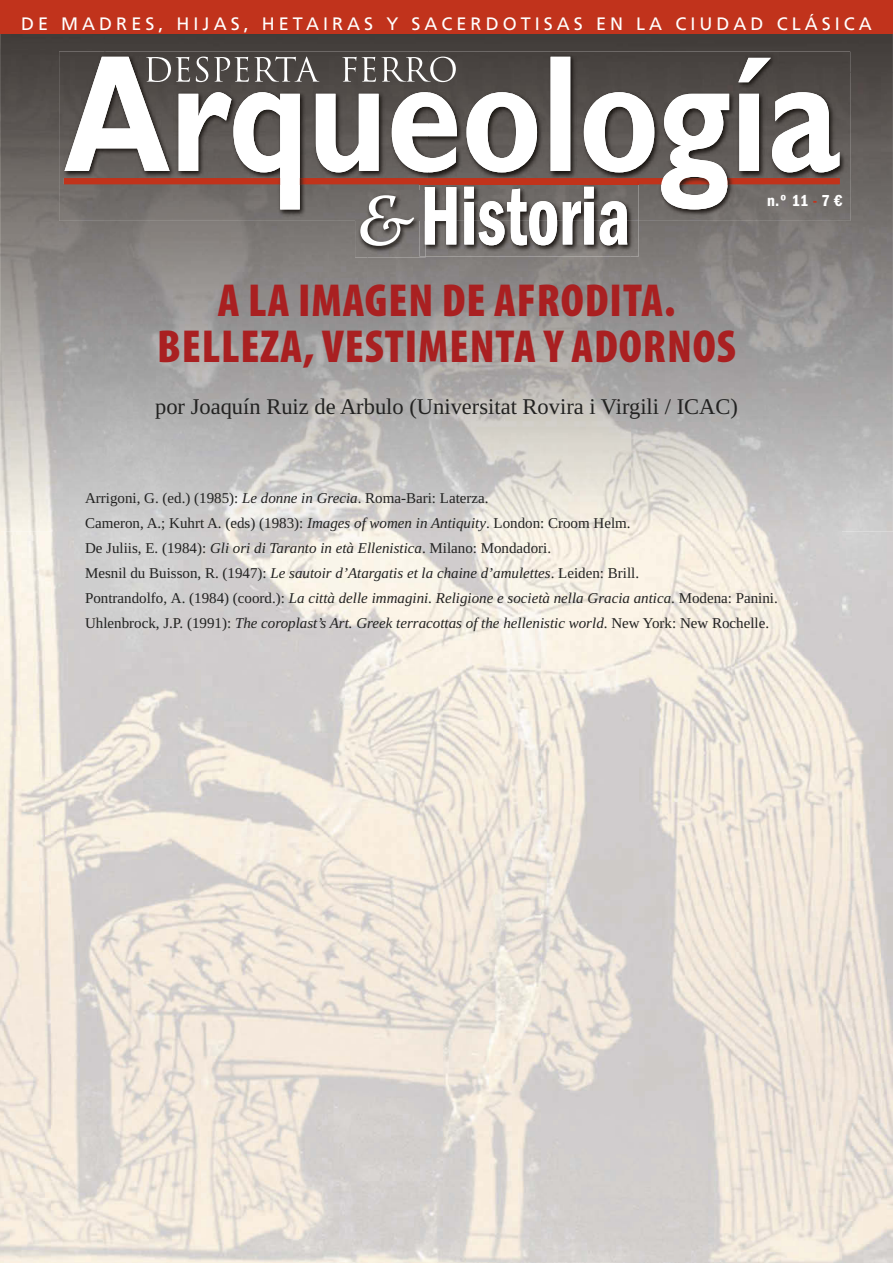
<style>
.page{position:relative;width:893px;height:1263px;background:#fff}
.page>*{position:absolute;margin:0;border:0;box-sizing:border-box;transform-origin:0 0}
.t1{font:900 condensed 46.5px/46.5px "Myriad Pro";letter-spacing:.02em;color:#a92021;text-align:center}
.t2{font:22.5px "Liberation Serif";color:#222221}
.t3{font:18px "Frutiger LT Std";letter-spacing:.225em;color:#fff}
.t4{font:600 condensed 16.5px "Franklin Gothic LT";color:#fff}
.t5{font:15px/25px "Liberation Serif";color:#222221}
.s1{color:#c1331c}
.s2{font-style:italic}
</style>
<div class="page">
<img style="left:0;top:532px;width:51px;height:731px">
<img style="left:842px;top:532px;width:51px;height:731px">
<img style="left:51px;top:532px;width:684px;height:731px">
<img style="left:735px;top:532px;width:107px;height:731px">
<img style="left:0;top:34px;width:105px;height:498px">
<div style="left:105px;top:34px;width:788px;height:38px;background:#423d3a"></div>
<img style="left:841px;top:72px;width:52px;height:460px">
<img style="left:105px;top:221px;width:262px;height:311px">
<img style="left:631px;top:221px;width:210px;height:311px">
<img style="left:367px;top:257px;width:264px;height:275px">
<img style="left:59px;top:52px;width:369px;height:169px">
<img style="left:428px;top:52px;width:422px;height:126px">
<img style="left:638px;top:178px;width:212px;height:43px">
<svg style="left:64px;top:57px;width:775px;height:152px"></svg>
<svg style="left:146px;top:57px;width:310px;height:25px"></svg>
<div style="left:0;top:0;width:893px;height:34px;background:#c1331c"></div>
<img style="left:355px;top:221px;width:283px;height:36px">
<img style="left:420px;top:182px;width:218px;height:39px">
<svg style="left:425px;top:187px;width:202px;height:58px"></svg>
<img style="left:355px;top:190px;width:65px;height:31px">
<img style="left:420px;top:190px;width:6px;height:67px">
<img style="left:425px;top:190px;width:1px;height:54px">
<svg style="left:360px;top:195px;width:54px;height:51px"></svg>
<p class="t3" style="left:21px;top:16px;width:852px">DE MADRES, HIJAS, HETAIRAS Y SACERDOTISAS EN LA CIUDAD CLÁSICA</p>
<h1 class="t1" style="left:157px;top:281px;width:580px">A LA IMAGEN DE AFRODITA.<br>BELLEZA, VESTIMENTA Y ADORNOS</h1>
<h2 class="t2" style="left:155px;top:393px;width:584px">por Joaquín Ruiz de Arbulo (Universitat Rovira i Virgili / ICAC)</h2>
<p class="t4" style="left:767px;top:191px;width:77px">n.º 11 <span class="s1">-</span> 7 €</p>
<p class="t5" style="left:85px;top:485px;width:694px">Arrigoni, G. (ed.) (1985): <span class="s2">Le donne in Grecia</span>. Roma-Bari: Laterza.<br>Cameron, A.; Kuhrt A. (eds) (1983): <span class="s2">Images of women in Antiquity</span>. London: Croom Helm.<br>De Juliis, E. (1984): <span class="s2">Gli ori di Taranto in età Ellenistica</span>. Milano: Mondadori.<br>Mesnil du Buisson, R. (1947): <span class="s2">Le sautoir d’Atargatis et la chaine d’amulettes</span>. Leiden: Brill.<br>Pontrandolfo, A. (1984) (coord.): <span class="s2">La città delle immagini. Religione e società nella Gracia antica</span>. Modena: Panini.<br>Uhlenbrock, J.P. (1991): <span class="s2">The coroplast’s Art. Greek terracottas of the hellenistic world</span>. New York: New Rochelle.</p>
</div>
